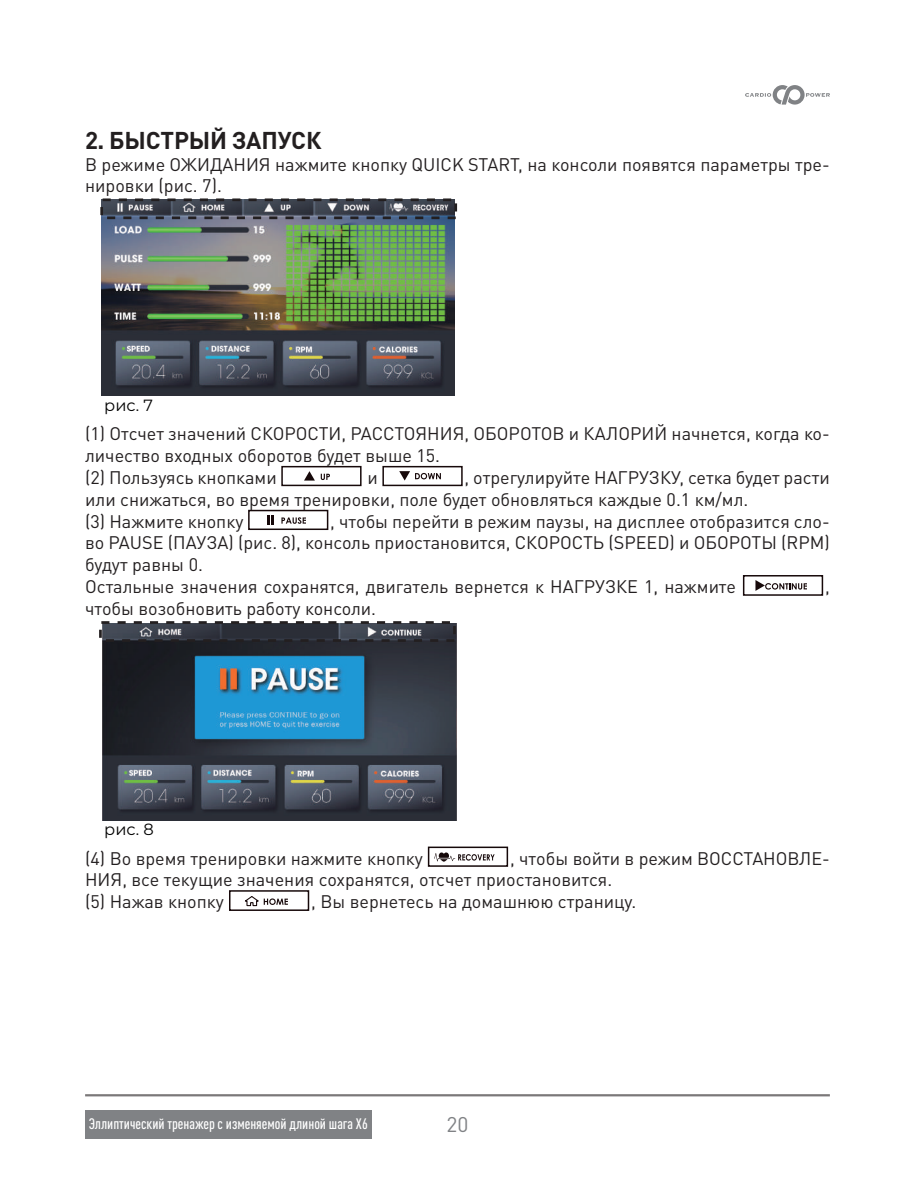
<style>
.page{position:relative;width:915px;height:1191px;background:#fff}
.page>*{position:absolute;margin:0;border:0;box-sizing:border-box;transform-origin:0 0}
.З2{font:700 24px "DIN Pro";letter-spacing:-.005em;color:#231f20}
.t1{font:21px "DIN Pro";color:#808285}
.Осн{font:18px/21.6px "DIN Pro";color:#231f20}
.t2{font:16.2px "Montserrat";color:#030303}
.t3{font:500 condensed 15px "DIN Pro";color:#fff}
</style>
<div class="page">
<svg style="left:745px;top:85px;width:84px;height:20px"></svg>
<hr style="left:85px;top:1094px;width:744px;height:2px;background:#231f20">
<div style="left:85px;top:1109px;width:286px;height:29px;background:#808285"></div>
<img style="left:102px;top:202px;width:352px;height:193px">
<div style="left:100px;top:198px;width:357px;height:21px;border:3px dashed #231f20"></div>
<div style="left:281px;top:466px;width:80px;height:20px;border:2px solid #17090a"></div>
<svg style="left:304px;top:471px;width:26px;height:9px"></svg>
<div style="left:382px;top:466px;width:80px;height:20px;border:2px solid #17090a"></div>
<svg style="left:399px;top:471px;width:42px;height:9px"></svg>
<div style="left:248px;top:510px;width:80px;height:20px;border:2px solid #17090a"></div>
<svg style="left:268px;top:515px;width:5px;height:10px"></svg>
<svg style="left:281px;top:517px;width:25px;height:7px"></svg>
<div style="left:742px;top:575px;width:80px;height:21px;border:2px solid #17090a"></div>
<svg style="left:755px;top:580px;width:51px;height:11px"></svg>
<img style="left:102px;top:623px;width:355px;height:197px">
<div style="left:99px;top:621px;width:356px;height:21px;border:3px dashed #231f20"></div>
<div style="left:427px;top:846px;width:81px;height:20px;border:2px solid #150809"></div>
<svg style="left:434px;top:852px;width:60px;height:9px"></svg>
<div style="left:229px;top:890px;width:80px;height:21px;border:2px solid #17090a"></div>
<svg style="left:245px;top:896px;width:43px;height:10px"></svg>
<p class="З2" style="left:85px;top:120px;width:238px">2. БЫСТРЫЙ ЗАПУСК</p>
<p class="Осн" style="left:85px;top:151px;width:746px">В режиме ОЖИДАНИЯ нажмите кнопку QUICK START, на консоли появятся параметры тре&shy;нировки (рис. 7).</p>
<p class="t2" style="left:104px;top:394px;width:50px">рис. 7</p>
<p class="Осн" style="left:85px;top:421px;width:746px">(1) Отсчет значений СКОРОСТИ, РАССТОЯНИЯ, ОБОРОТОВ и КАЛОРИЙ начнется, когда ко&shy;личество входных оборотов будет выше 15.</p>
<p class="Осн" style="left:85px;top:465px;width:193px">(2) Пользуясь кнопками</p>
<p class="Осн" style="left:367px;top:465px;width:12px">и</p>
<p class="Осн" style="left:85px;top:465px;width:746px;text-indent:379px">, отрегулируйте НАГРУЗКУ, сетка будет расти или снижаться, во время тренировки, поле будет обновляться каждые 0.1 км/мл.</p>
<p class="Осн" style="left:85px;top:509px;width:160px">(3) Нажмите кнопку</p>
<p class="Осн" style="left:85px;top:509px;width:746px;text-align:justify;text-indent:245px">, чтобы перейти в режим паузы, на дисплее отобразится сло&shy;во PAUSE (ПАУЗА) (рис. 8), консоль приостановится, СКОРОСТЬ (SPEED) и ОБОРОТЫ (RPM) будут равны 0.</p>
<p class="Осн" style="left:85px;top:574px;width:652px">Остальные значения сохранятся, двигатель вернется к НАГРУЗКЕ 1, нажмите</p>
<p class="Осн" style="left:824px;top:574px;width:6px">,</p>
<p class="Осн" style="left:85px;top:596px;width:292px">чтобы возобновить работу консоли.</p>
<p class="t2" style="left:104px;top:818px;width:51px">рис. 8</p>
<p class="Осн" style="left:85px;top:845px;width:339px">(4) Во время тренировки нажмите кнопку</p>
<p class="Осн" style="left:85px;top:845px;width:746px;text-indent:425px">, чтобы войти в режим ВОССТАНОВЛЕ-<br>НИЯ, все текущие значения сохранятся, отсчет приостановится.</p>
<p class="Осн" style="left:85px;top:889px;width:140px">(5) Нажав кнопку</p>
<p class="Осн" style="left:311px;top:889px;width:326px">, Вы вернетесь на домашнюю страницу.</p>
<p class="t3" style="left:89px;top:1113px;width:280px">Эллиптический тренажер с изменяемой длиной шага X6</p>
<p class="t1" style="left:446px;top:1107px;width:23px">20</p>
</div>
